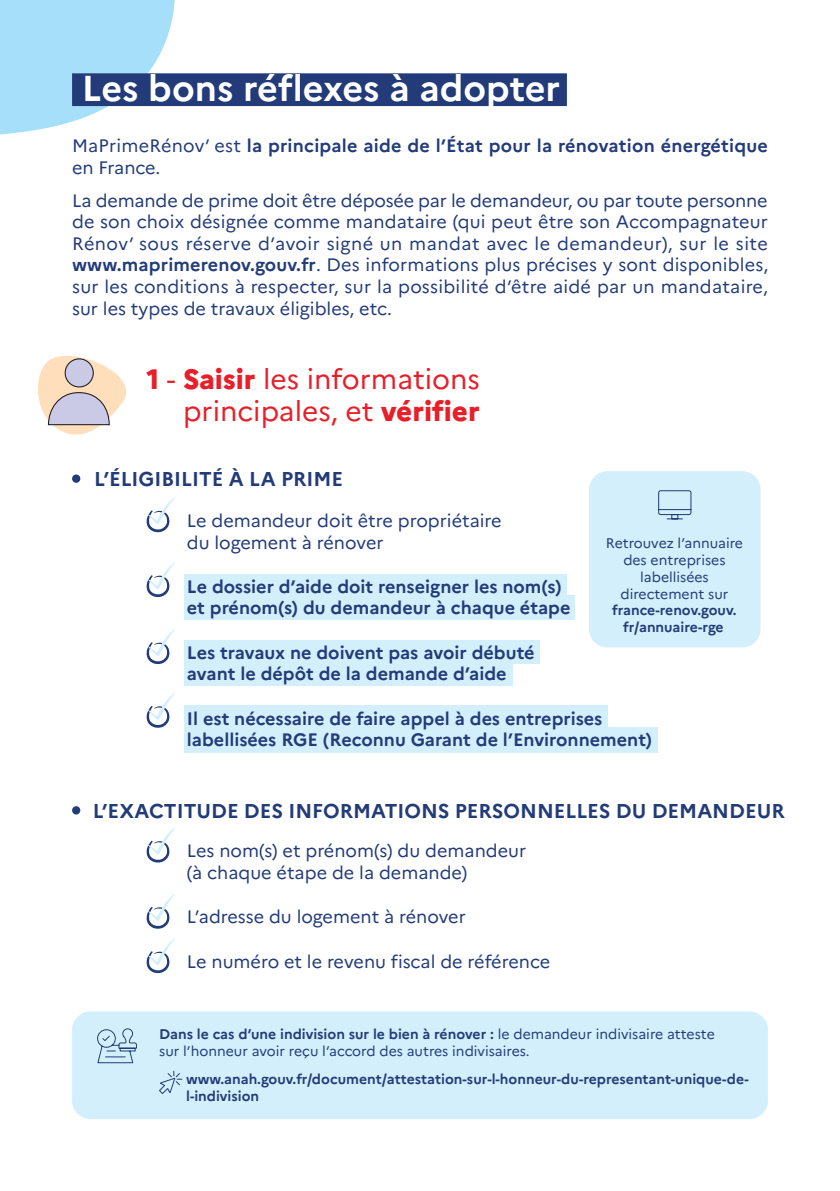
<style>
.page{position:relative;width:840px;height:1191px;background:#fff}
.page>*{position:absolute;margin:0;border:0;box-sizing:border-box;transform-origin:0 0}
.t1{font:700 36px "Marianne";color:#fff}
.t2{font:28px/32px "Marianne";color:#e81e28;text-align:right}
.t3{font:700 20px "Marianne";color:#233c79}
.t4{font:18px/21.6px "Marianne";color:#233c79}
.t5{font:700 18px/21.6px "Marianne";color:#233c79}
.t6{font:14px/16.8px "Marianne";color:#233c79}
.t7{font:700 14px/16.8px "Marianne";color:#233c79}
.s1{font-weight:400}
.s2{font-weight:700}
.s3{font-weight:800}
</style>
<div class="page">
<svg style="left:0;top:0;width:350px;height:135px"></svg>
<div style="left:72px;top:73px;width:494px;height:33px;background:#233c79"></div>
<div style="left:72px;top:1011px;width:695px;height:108px;background:#d4effc;border-radius:18px"></div>
<svg style="left:159px;top:1070px;width:24px;height:24px"></svg>
<svg style="left:97px;top:1028px;width:40px;height:35px"></svg>
<svg style="left:38px;top:356px;width:88px;height:79px"></svg>
<div style="left:72px;top:806px;width:8px;height:8px;background:#233c79;border-radius:50%"></div>
<svg style="left:146px;top:828px;width:29px;height:35px"></svg>
<svg style="left:146px;top:894px;width:29px;height:35px"></svg>
<svg style="left:146px;top:938px;width:29px;height:36px"></svg>
<div style="left:184px;top:726px;width:473px;height:26px;background:#d4effc"></div>
<div style="left:184px;top:574px;width:382px;height:25px;background:#d4effc"></div>
<div style="left:184px;top:595px;width:391px;height:25px;background:#d4effc"></div>
<div style="left:184px;top:640px;width:355px;height:24px;background:#d4effc"></div>
<div style="left:184px;top:705px;width:423px;height:24px;background:#d4effc"></div>
<div style="left:184px;top:660px;width:328px;height:26px;background:#d4effc"></div>
<div style="left:72px;top:474px;width:8px;height:9px;background:#233c79;border-radius:50%"></div>
<svg style="left:146px;top:497px;width:29px;height:36px"></svg>
<svg style="left:146px;top:562px;width:29px;height:36px"></svg>
<svg style="left:146px;top:629px;width:29px;height:36px"></svg>
<svg style="left:146px;top:693px;width:29px;height:35px"></svg>
<div style="left:588px;top:471px;width:172px;height:176px;background:#d4effc;border-radius:18px"></div>
<svg style="left:658px;top:490px;width:33px;height:30px"></svg>
<h1 class="t1" style="left:82px;top:66px;width:479px">Les bons réflexes à adopter</h1>
<p class="t5" style="left:72px;top:135px;width:697px"><span class="s1">MaPrimeRénov’ est</span> la principale aide de l’État pour la rénovation énergétique <span class="s1">en France.</span></p>
<p class="t4" style="left:72px;top:189px;width:697px;text-align:justify">La demande de prime doit être déposée par le demandeur, ou par toute personne de son choix désignée comme mandataire (qui peut être son Accompagnateur Rénov’ sous réserve d’avoir signé un mandat avec le demandeur), sur le site <span class="s2">www.maprimerenov.gouv.fr</span>. Des informations plus précises y sont disponibles, sur les conditions à respecter, sur la possibilité d’être aidé par un mandataire, sur les types de travaux éligibles, etc.</p>
<h2 class="t2" style="left:146px;top:363px;width:335px"><span class="s3">1</span> - <span class="s3">Saisir</span> les informations principales, et <span class="s3">vérifier</span></h2>
<p class="t3" style="left:94px;top:467px;width:250px">L’ÉLIGIBILITÉ À LA PRIME</p>
<p class="t4" style="left:187px;top:509px;width:316px">Le demandeur doit être propriétaire du logement à rénover</p>
<p class="t5" style="left:187px;top:575px;width:385px">Le dossier d’aide doit renseigner les nom(s) et prénom(s) du demandeur à chaque étape</p>
<p class="t5" style="left:187px;top:641px;width:349px">Les travaux ne doivent pas avoir débuté avant le dépôt de la demande d’aide</p>
<p class="t5" style="left:187px;top:707px;width:466px">Il est nécessaire de faire appel à des entreprises labellisées RGE (Reconnu Garant de l’Environnement)</p>
<p class="t6" style="left:605px;top:535px;width:139px;text-align:center">Retrouvez l’annuaire des entreprises labellisées directement sur</p>
<p class="t7" style="left:612px;top:602px;width:126px;text-align:center">france-renov.gouv. fr/annuaire-rge</p>
<p class="t3" style="left:93px;top:798px;width:693px">L’EXACTITUDE DES INFORMATIONS PERSONNELLES DU DEMANDEUR</p>
<p class="t4" style="left:187px;top:840px;width:340px">Les nom(s) et prénom(s) du demandeur (à chaque étape de la demande)</p>
<p class="t4" style="left:187px;top:906px;width:280px">L’adresse du logement à rénover</p>
<p class="t4" style="left:187px;top:950px;width:364px">Le numéro et le revenu fiscal de référence</p>
<p class="t6" style="left:159px;top:1025px;width:557px"><span class="s2">Dans le cas d’une indivision sur le bien à rénover :</span> le demandeur indivisaire atteste sur l’honneur avoir reçu l’accord des autres indivisaires.</p>
<p class="t7" style="left:186px;top:1070px;width:564px">www.anah.gouv.fr/document/attestation-sur-l-honneur-du-representant-unique-de&shy;l-indivision</p>
</div>
